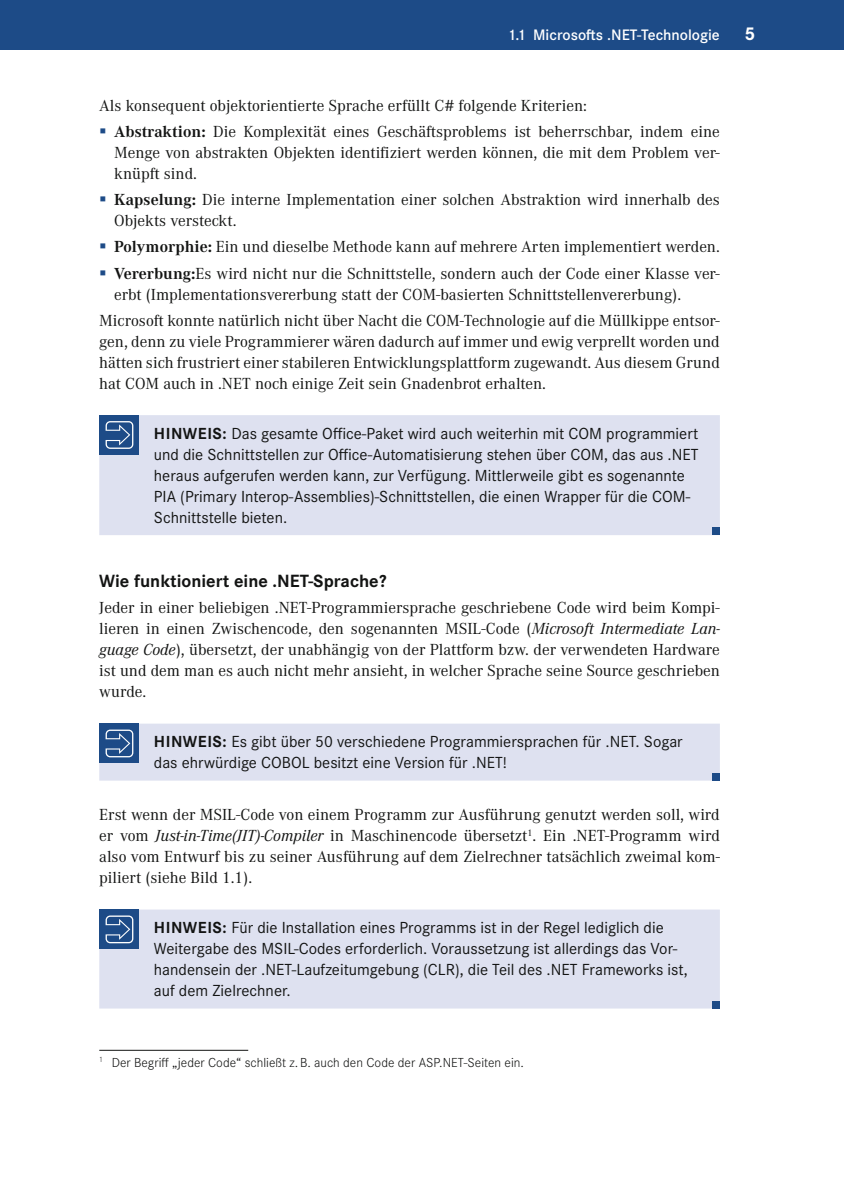
<style>
.page{position:relative;width:844px;height:1191px;background:#fff}
.page>*{position:absolute;margin:0;border:0;box-sizing:border-box;transform-origin:0 0}
.t1{font:700 19.25px "Corporate S Pro";color:#fff}
.t2{font:700 18.38px "Corporate S Pro";color:#131413}
.t3{font:16.62px/21px "Corporate A Pro";color:#131413}
.t4{font:16.62px/21px "Corporate S Pro";color:#131413}
.t5{font:600 15.75px "Corporate S Pro";color:#fff}
.t6{font:300 13.65px "Corporate S Pro";color:#131413}
.s1{font-weight:700}
.s2{font-style:italic}
</style>
<div class="page">
<div style="left:0;top:0;width:843px;height:50px;background:#1d4b87"></div>
<div style="left:99px;top:415px;width:620px;height:120px;background:#dee1f0"></div>
<div style="left:99px;top:415px;width:40px;height:40px;background:#1d4b87"></div>
<svg style="left:105px;top:421px;width:28px;height:28px"></svg>
<div style="left:712px;top:528px;width:7px;height:7px;background:#1d4b87"></div>
<div style="left:99px;top:723px;width:620px;height:57px;background:#dee1f0"></div>
<div style="left:712px;top:773px;width:7px;height:7px;background:#1d4b87"></div>
<div style="left:99px;top:909px;width:620px;height:99px;background:#dee1f0"></div>
<div style="left:99px;top:909px;width:40px;height:40px;background:#1d4b87"></div>
<svg style="left:105px;top:915px;width:28px;height:28px"></svg>
<div style="left:712px;top:1001px;width:7px;height:7px;background:#1d4b87"></div>
<hr style="left:99px;top:1049px;width:149px;height:1px;background:#131413">
<p class="t5" style="left:509px;top:23px;width:211px">1.1 Microsofts .NET-Technologie</p>
<p class="t1" style="left:744px;top:18px;width:12px">5</p>
<p class="t3" style="left:114px;top:91px;width:607px;line-height:26.2px;text-indent:-15px">Als konsequent objektorientierte Sprache erfüllt C# folgende Kriterien:<br><span class="s1">Abstraktion:</span> Die Komplexität eines Geschäftsproblems ist beherrschbar, indem eine</p>
<p class="t3" style="left:114px;top:141px;width:607px">Menge von abstrakten Objekten identifiziert werden können, die mit dem Problem ver&shy;knüpft sind.</p>
<p class="t3" style="left:114px;top:188px;width:607px"><span class="s1">Kapselung:</span> Die interne Implementation einer solchen Abstraktion wird innerhalb des<br>Objekts versteckt.</p>
<p class="t3" style="left:114px;top:233px;width:607px;line-height:26.2px"><span class="s1">Polymorphie:</span> Ein und dieselbe Methode kann auf mehrere Arten implementiert werden.<br><span class="s1">Vererbung:</span>Es wird nicht nur die Schnittstelle, sondern auch der Code einer Klasse ver-</p>
<p class="t3" style="left:99px;top:280px;width:622px;line-height:26.2px;text-indent:15px">erbt (Implementationsvererbung statt der COM-basierten Schnittstellenvererbung).<br>Microsoft konnte natürlich nicht über Nacht die COM-Technologie auf die Müllkippe entsor-</p>
<p class="t3" style="left:99px;top:330px;width:622px;text-align:justify">gen, denn zu viele Programmierer wären dadurch auf immer und ewig verprellt worden und hätten sich frustriert einer stabileren Entwicklungsplattform zugewandt. Aus diesem Grund hat COM auch in .NET noch einige Zeit sein Gnadenbrot erhalten.</p>
<p class="t4" style="left:154px;top:421px;width:546px"><span class="s1">HINWEIS:</span> Das gesamte Office-Paket wird auch weiterhin mit COM programmiert und die Schnittstellen zur Office-Automatisierung stehen über COM, das aus .NET heraus aufgerufen werden kann, zur Verfügung. Mittlerweile gibt es sogenannte PIA (Primary Interop-Assemblies)-Schnittstellen, die einen Wrapper für die COM-Schnittstelle bieten.</p>
<p class="t2" style="left:99px;top:567px;width:288px">Wie funktioniert eine .NET-Sprache?</p>
<p class="t3" style="left:99px;top:596px;width:622px;text-align:justify">Jeder in einer beliebigen .NET-Programmiersprache geschriebene Code wird beim Kompi&shy;lieren in einen Zwischencode, den sogenannten MSIL-Code (<span class="s2">Microsoft Intermediate Lan&shy;guage Code</span>), übersetzt, der unabhängig von der Plattform bzw. der verwendeten Hardware ist und dem man es auch nicht mehr ansieht, in welcher Sprache seine Source geschrieben wurde.</p>
<p class="t4" style="left:154px;top:730px;width:530px"><span class="s1">HINWEIS:</span> Es gibt über 50 verschiedene Programmiersprachen für .NET. Sogar das ehrwürdige COBOL besitzt eine Version für .NET!</p>
<p class="t3" style="left:99px;top:803px;width:622px;text-align:justify">Erst wenn der MSIL-Code von einem Programm zur Ausführung genutzt werden soll, wird er vom <span class="s2">Just-in-Time(JIT)-Compiler</span> in Maschinencode übersetzt<sup>1</sup>. Ein .NET-Programm wird also vom Entwurf bis zu seiner Ausführung auf dem Zielrechner tatsächlich zweimal kom&shy;piliert (siehe Bild 1.1).</p>
<p class="t4" style="left:154px;top:916px;width:535px"><span class="s1">HINWEIS:</span> Für die Installation eines Programms ist in der Regel lediglich die Weitergabe des MSIL-Codes erforderlich. Voraussetzung ist allerdings das Vor&shy;handensein der .NET-Laufzeitumgebung (CLR), die Teil des .NET Frameworks ist, auf dem Zielrechner.</p>
<p class="t6" style="left:99px;top:1052px;width:426px"><sup>1</sup> Der Begriff „jeder Code“ schließt z. B. auch den Code der ASP.NET-Seiten ein.</p>
</div>
